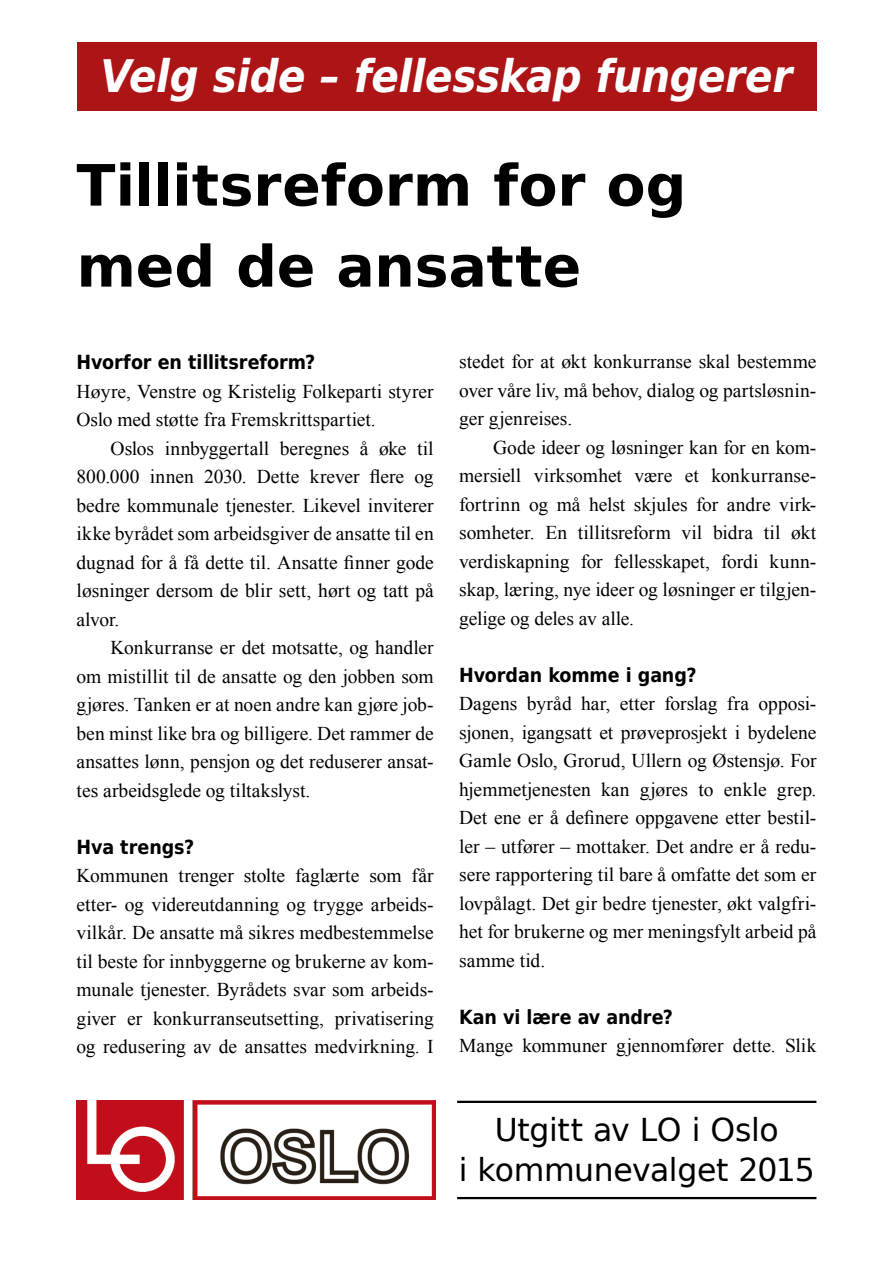
<style>
.page{position:relative;width:893px;height:1263px;background:#fff}
.page>*{position:absolute;margin:0;border:0;box-sizing:border-box;transform-origin:0 0}
.t1{font:700 57px/81px "DejaVu Sans";color:#000}
.t2{font:italic 700 45px "DejaVu Sans Condensed";letter-spacing:-.01em;color:#fff}
.t3{font:31.5px/40.5px "DejaVu Sans";letter-spacing:-.015em;color:#000;text-align:center}
.t4{font:19.5px/28.5px "Times New Roman";color:#000;text-align:justify}
.t5{font:700 19.5px "DejaVu Sans Condensed";letter-spacing:-.005em;color:#000}
</style>
<div class="page">
<div style="left:77px;top:43px;width:739px;height:68px;background:#ac1416"></div>
<img style="left:77px;top:1101px;width:359px;height:98px">
<hr style="left:457px;top:1101px;width:359px;height:2px;background:#000">
<hr style="left:457px;top:1197px;width:359px;height:2px;background:#000">
<h2 class="t2" style="left:101px;top:42px;width:693px">Velg side – fellesskap fungerer</h2>
<h1 class="t1" style="left:77px;top:143px;width:611px">Tillitsreform for og med de ansatte</h1>
<p class="t5" style="left:77px;top:346px;width:240px">Hvorfor en tillitsreform?</p>
<p class="t4" style="left:77px;top:377px;width:359px">Høyre, Venstre og Kristelig Folkeparti styrer<br>Oslo med støtte fra Fremskrittspartiet.</p>
<p class="t4" style="left:77px;top:434px;width:359px;text-indent:34px">Oslos innbyggertall beregnes å øke til 800.000 innen 2030. Dette krever flere og bedre kommunale tjenester. Likevel inviterer ikke byrådet som arbeidsgiver de ansatte til en dugnad for å få dette til. Ansatte finner gode løsninger dersom de blir sett, hørt og tatt på alvor.</p>
<p class="t4" style="left:77px;top:633px;width:359px;text-indent:34px">Konkurranse er det motsatte, og handler om mistillit til de ansatte og den jobben som gjøres. Tanken er at noen andre kan gjøre job&shy;ben minst like bra og billigere. Det rammer de ansattes lønn, pensjon og det reduserer ansat&shy;tes arbeidsglede og tiltakslyst.</p>
<p class="t5" style="left:77px;top:831px;width:119px">Hva trengs?</p>
<p class="t4" style="left:77px;top:861px;width:359px">Kommunen trenger stolte faglærte som får etter- og videreutdanning og trygge arbeids&shy;vilkår. De ansatte må sikres medbestemmelse til beste for innbyggerne og brukerne av kom&shy;munale tjenester. Byrådets svar som arbeids&shy;giver er konkurranseutsetting, privatisering og redusering av de ansattes medvirkning. I</p>
<p class="t4" style="left:459px;top:347px;width:359px">stedet for at økt konkurranse skal bestemme over våre liv, må behov, dialog og partsløsnin&shy;ger gjenreises.</p>
<p class="t4" style="left:459px;top:433px;width:359px;text-indent:34px">Gode ideer og løsninger kan for en kom&shy;mersiell virksomhet være et konkurranse&shy;fortrinn og må helst skjules for andre virk&shy;somheter. En tillitsreform vil bidra til økt verdiskapning for fellesskapet, fordi kunn&shy;skap, læring, nye ideer og løsninger er tilgjen&shy;gelige og deles av alle.</p>
<p class="t5" style="left:459px;top:659px;width:239px">Hvordan komme i gang?</p>
<p class="t4" style="left:459px;top:689px;width:359px">Dagens byråd har, etter forslag fra opposi&shy;sjonen, igangsatt et prøveprosjekt i bydelene Gamle Oslo, Grorud, Ullern og Østensjø. For hjemmetjenesten kan gjøres to enkle grep.<br>Det ene er å definere oppgavene etter bestil&shy;ler – utfører – mottaker. Det andre er å redu&shy;sere rapportering til bare å omfatte det som er lovpålagt. Det gir bedre tjenester, økt valgfri&shy;het for brukerne og mer meningsfylt arbeid på samme tid.</p>
<p class="t5" style="left:459px;top:1001px;width:215px">Kan vi lære av andre?</p>
<p class="t4" style="left:459px;top:1031px;width:359px">Mange kommuner gjennomfører dette. Slik</p>
<h3 class="t3" style="left:459px;top:1109px;width:358px">Utgitt av LO i Oslo<br>i kommunevalget 2015</h3>
</div>
